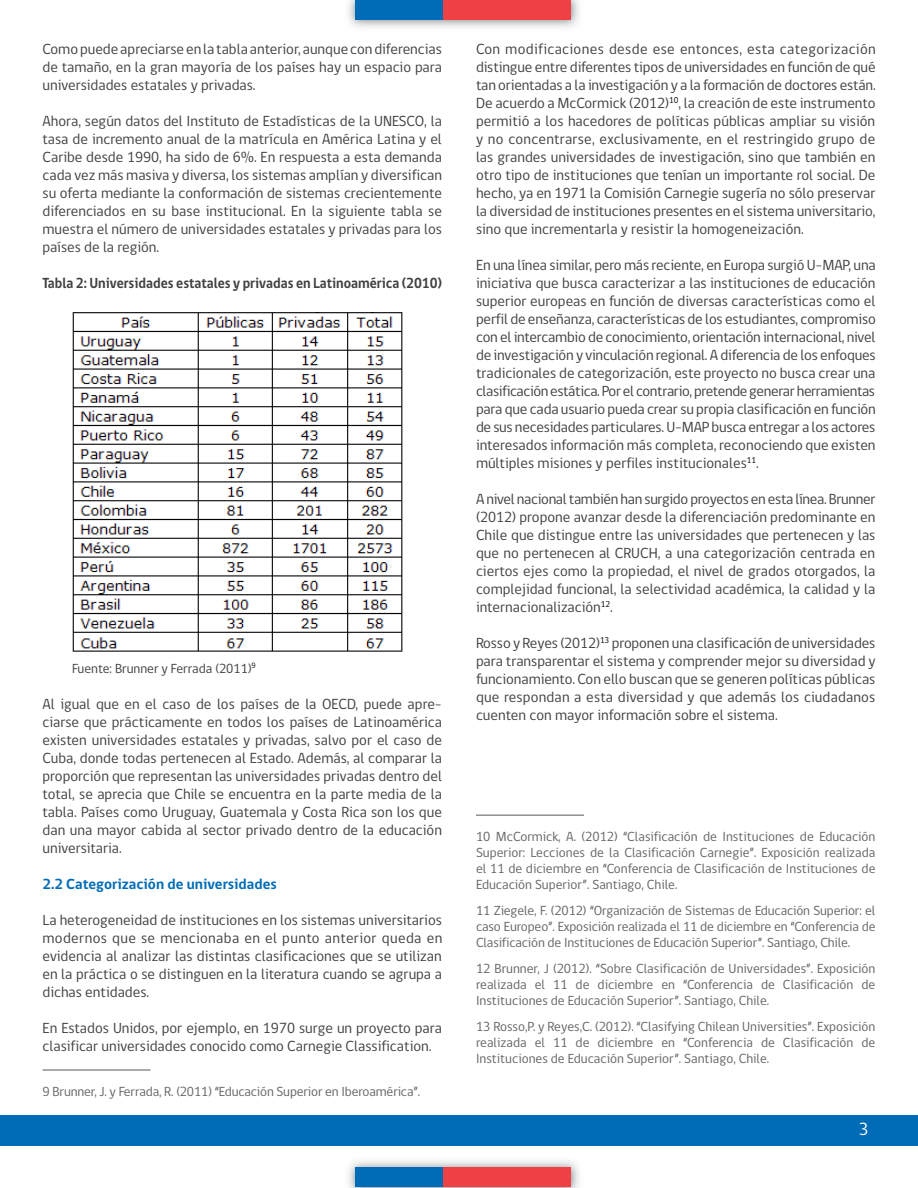
<style>
.page{position:relative;width:918px;height:1188px;background:#fff}
.page>*{position:absolute;margin:0;border:0;box-sizing:border-box;transform-origin:0 0}
.t1{font:18px "gob CL";color:#fff}
.t2{font:15px/18px "gob CL";color:#414042;text-align:justify}
.t3{font:700 15px "gob CL";color:#414042;scale:.92 1}
.t4{font:700 15px "gob CL";color:#006cb7}
.t5{font:13.5px/16.2px "gob CL";color:#636466;text-align:justify}
.t6{font:13.5px "gob CL";color:#414042}
</style>
<div class="page">
<img style="left:348px;top:0;width:231px;height:28px">
<div style="left:355px;top:1px;width:89px;height:19px;background:#006cb7"></div>
<div style="left:444px;top:1px;width:127px;height:19px;background:#ef4144"></div>
<img style="left:348px;top:1161px;width:231px;height:27px">
<div style="left:355px;top:1168px;width:89px;height:19px;background:#006cb7"></div>
<div style="left:444px;top:1168px;width:127px;height:19px;background:#ef4144"></div>
<div style="left:0;top:1115px;width:918px;height:30px;background:#006cb7"></div>
<hr style="left:43px;top:1070px;width:108px;height:1px;background:#58595b">
<hr style="left:476px;top:815px;width:108px;height:1px;background:#58595b">
<img style="left:72px;top:313px;width:331px;height:339px">
<p class="t2" style="left:43px;top:40px;width:401px">Como puede apreciarse en la tabla anterior, aunque con diferencias de tamaño, en la gran mayoría de los países hay un espacio para universidades estatales y privadas.</p>
<p class="t2" style="left:43px;top:112px;width:401px">Ahora, según datos del Instituto de Estadísticas de la UNESCO, la tasa de incremento anual de la matrícula en América Latina y el Caribe desde 1990, ha sido de 6%. En respuesta a esta demanda cada vez más masiva y diversa, los sistemas amplían y diversifican su oferta mediante la conformación de sistemas crecientemente diferenciados en su base institucional. En la siguiente tabla se muestra el número de universidades estatales y privadas para los países de la región.</p>
<p class="t3" style="left:43px;top:273px;width:436px">Tabla 2: Universidades estatales y privadas en Latinoamérica (2010)</p>
<p class="t6" style="left:72px;top:659px;width:185px">Fuente: Brunner y Ferrada (2011)<sup>9</sup></p>
<p class="t2" style="left:43px;top:695px;width:401px">Al igual que en el caso de los países de la OECD, puede apre&shy;ciarse que prácticamente en todos los países de Latinoamérica existen universidades estatales y privadas, salvo por el caso de Cuba, donde todas pertenecen al Estado. Además, al comparar la proporción que representan las universidades privadas dentro del total, se aprecia que Chile se encuentra en la parte media de la tabla. Países como Uruguay, Guatemala y Costa Rica son los que dan una mayor cabida al sector privado dentro de la educación universitaria.</p>
<p class="t4" style="left:43px;top:874px;width:236px">2.2 Categorización de universidades</p>
<p class="t2" style="left:43px;top:911px;width:401px">La heterogeneidad de instituciones en los sistemas universitarios modernos que se mencionaba en el punto anterior queda en evidencia al analizar las distintas clasificaciones que se utilizan en la práctica o se distinguen en la literatura cuando se agrupa a dichas entidades.</p>
<p class="t2" style="left:43px;top:1019px;width:401px">En Estados Unidos, por ejemplo, en 1970 surge un proyecto para clasificar universidades conocido como Carnegie Classification.</p>
<p class="t5" style="left:43px;top:1083px;width:379px">9 Brunner, J. y Ferrada, R. (2011) “Educación Superior en Iberoamérica”.</p>
<p class="t2" style="left:476px;top:40px;width:401px">Con modificaciones desde ese entonces, esta categorización distingue entre diferentes tipos de universidades en función de qué tan orientadas a la investigación y a la formación de doctores están.<br>De acuerdo a McCormick (2012)<sup>10</sup>, la creación de este instrumento permitió a los hacedores de políticas públicas ampliar su visión y no concentrarse, exclusivamente, en el restringido grupo de las grandes universidades de investigación, sino que también en otro tipo de instituciones que tenían un importante rol social. De hecho, ya en 1971 la Comisión Carnegie sugería no sólo preservar la diversidad de instituciones presentes en el sistema universitario, sino que incrementarla y resistir la homogeneización.</p>
<p class="t2" style="left:476px;top:256px;width:401px">En una línea similar, pero más reciente, en Europa surgió U-MAP, una iniciativa que busca caracterizar a las instituciones de educación superior europeas en función de diversas características como el perfil de enseñanza, características de los estudiantes, compromiso con el intercambio de conocimiento, orientación internacional, nivel de investigación y vinculación regional. A diferencia de los enfoques tradicionales de categorización, este proyecto no busca crear una clasificación estática. Por el contrario, pretende generar herramientas para que cada usuario pueda crear su propia clasificación en función de sus necesidades particulares. U-MAP busca entregar a los actores interesados información más completa, reconociendo que existen múltiples misiones y perfiles institucionales<sup>11</sup>.</p>
<p class="t2" style="left:476px;top:490px;width:401px">A nivel nacional también han surgido proyectos en esta línea. Brunner (2012) propone avanzar desde la diferenciación predominante en Chile que distingue entre las universidades que pertenecen y las que no pertenecen al CRUCH, a una categorización centrada en ciertos ejes como la propiedad, el nivel de grados otorgados, la complejidad funcional, la selectividad académica, la calidad y la internacionalización<sup>12</sup>.</p>
<p class="t2" style="left:476px;top:634px;width:401px">Rosso y Reyes (2012)<sup>13</sup> proponen una clasificación de universidades para transparentar el sistema y comprender mejor su diversidad y funcionamiento. Con ello buscan que se generen políticas públicas que respondan a esta diversidad y que además los ciudadanos cuenten con mayor información sobre el sistema.</p>
<p class="t5" style="left:476px;top:828px;width:401px">10 McCormick, A. (2012) “Clasificación de Instituciones de Educación Superior: Lecciones de la Clasificación Carnegie”. Exposición realizada el 11 de diciembre en “Conferencia de Clasificación de Instituciones de Educación Superior”. Santiago, Chile.</p>
<p class="t5" style="left:476px;top:903px;width:401px">11 Ziegele, F. (2012) “Organización de Sistemas de Educación Superior: el caso Europeo”. Exposición realizada el 11 de diciembre en “Conferencia de Clasificación de Instituciones de Educación Superior”. Santiago, Chile.</p>
<p class="t5" style="left:476px;top:960px;width:401px">12 Brunner, J (2012). “Sobre Clasificación de Universidades”. Exposición realizada el 11 de diciembre en “Conferencia de Clasificación de Instituciones de Educación Superior”. Santiago, Chile.</p>
<p class="t5" style="left:476px;top:1018px;width:401px">13 Rosso,P. y Reyes,C. (2012). “Clasifying Chilean Universities”. Exposición realizada el 11 de diciembre en “Conferencia de Clasificación de Instituciones de Educación Superior”. Santiago, Chile.</p>
<p class="t1" style="left:859px;top:1117px;width:11px">3</p>
</div>
